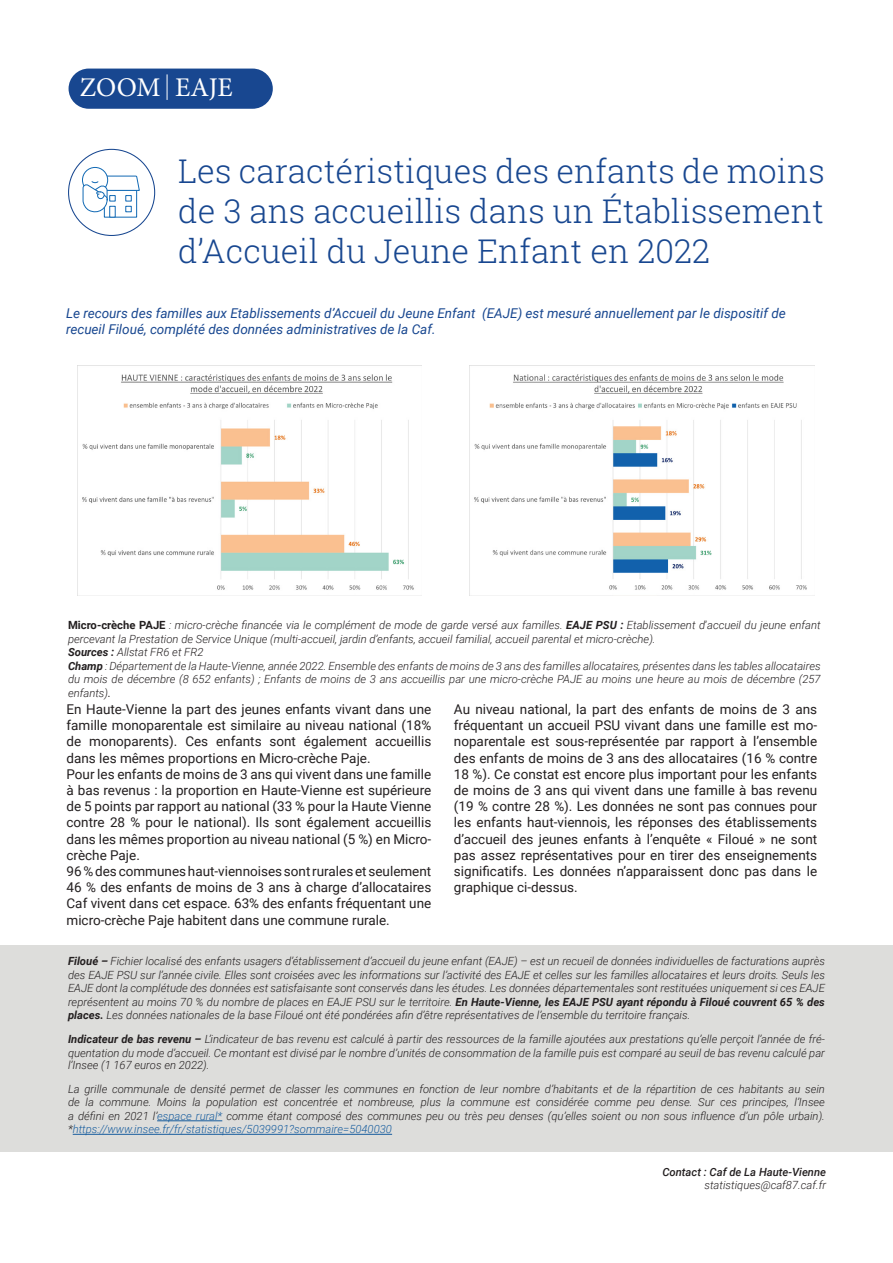
<style>
.page{position:relative;width:893px;height:1263px;background:#fff}
.page>*{position:absolute;margin:0;border:0;box-sizing:border-box;transform-origin:0 0}
.t1{font:300 33px/39.6px "Roboto Slab";color:#184790;text-align:justify}
.t2{font:27px "Minion Pro";color:#fff}
.t3{font:13.5px/16.2px "Roboto";color:#231f20}
.t4{font:italic 13.5px/16.2px "Roboto";color:#184790}
.t5{font:italic 300 11.25px/13.5px "Roboto";color:#231f20}
.t6{font:italic 500 11.25px "Roboto";color:#231f20}
.s1{font-weight:700;font-style:normal}
.s2{font-weight:700}
.s3{font-style:normal}
.s4{font-weight:400}
.s5{color:#175d9e}
</style>
<div class="page">
<div style="left:0;top:945px;width:893px;height:206px;background:#dddddb"></div>
<hr style="left:157px;top:1120px;width:65px;height:1px;background:#175d9e">
<hr style="left:73px;top:1134px;width:319px;height:1px;background:#175d9e">
<svg style="left:82px;top:167px;width:26px;height:26px"></svg>
<div style="left:82px;top:167px;width:26px;height:26px;border:1px solid #1169b4;border-radius:50%"></div>
<svg style="left:82px;top:175px;width:58px;height:40px"></svg>
<div style="left:69px;top:69px;width:204px;height:40px;background:#184790;border-radius:20px"></div>
<svg style="left:167px;top:74px;width:1px;height:26px"></svg>
<img style="left:82px;top:374px;width:332px;height:216px">
<img style="left:474px;top:374px;width:333px;height:216px">
<h2 class="t2" style="left:80px;top:69px;width:154px">ZOOM EAJE</h2>
<h1 class="t1" style="left:178px;top:151px;width:648px">Les caractéristiques des enfants de moins de 3 ans accueillis dans un Établissement d’Accueil du Jeune Enfant en 2022</h1>
<p class="t4" style="left:66px;top:305px;width:721px">Le recours des familles aux Etablissements d’Accueil du Jeune Enfant (EAJE) est mesuré annuellement par le dispositif de recueil Filoué, complété des données administratives de la Caf.</p>
<p class="t5" style="left:68px;top:618px;width:754px"><span class="s1">Micro-crèche PAJE</span> : micro-crèche financée via le complément de mode de garde versé aux familles. <span class="s2">EAJE PSU :</span> Etablissement d<span class="s3">’</span>accueil du jeune enfant percevant la Prestation de Service Unique (multi-accueil, jardin d’enfants, accueil familial, accueil parental et micro-crèche).<br><span class="s2">Sources :</span> Allstat FR6 et FR2<br><span class="s2">Champ</span> : Département de la Haute-Vienne, année 2022. Ensemble des enfants de moins de 3 ans des familles allocataires, présentes dans les tables allocataires du mois de décembre (8 652 enfants) ; Enfants de moins de 3 ans accueillis par une micro-crèche PAJE au moins une heure au mois de décembre (257 enfants)<span class="s4">.</span></p>
<p class="t3" style="left:454px;top:700px;width:365px;text-align:justify">Au niveau national, la part des enfants de moins de 3 ans fréquentant un accueil PSU vivant dans une famille est mo&shy;noparentale est sous-représentée par rapport à l’ensemble des enfants de moins de 3 ans des allocataires (16 % contre 18 %). Ce constat est encore plus important pour les enfants de moins de 3 ans qui vivent dans une famille à bas revenu (19 % contre 28 %). Les données ne sont pas connues pour les enfants haut-viennois, les réponses des établissements d’accueil des jeunes enfants à l’enquête « Filoué » ne sont pas assez représentatives pour en tirer des enseignements significatifs. Les données n’apparaissent donc pas dans le graphique ci-dessus.</p>
<p class="t3" style="left:67px;top:700px;width:366px">En Haute-Vienne la part des jeunes enfants vivant dans une famille monoparentale est similaire au niveau national (18% de monoparents). Ces enfants sont également accueillis dans les mêmes proportions en Micro-crèche Paje.<br>Pour les enfants de moins de 3 ans qui vivent dans une famille à bas revenus : la proportion en Haute-Vienne est supérieure de 5 points par rapport au national (33 % pour la Haute Vienne contre 28 % pour le national). Ils sont également accueillis dans les mêmes proportion au niveau national (5 %) en Micro&shy;crèche Paje.<br>96 % des communes haut-viennoises sont rurales et seulement 46 % des enfants de moins de 3 ans à charge d’allocataires Caf vivent dans cet espace. 63% des enfants fréquentant une micro-crèche Paje habitent dans une commune rurale.</p>
<p class="t5" style="left:68px;top:954px;width:758px;text-align:justify"><span class="s2">Filoué –</span> Fichier localisé des enfants usagers d’établissement d’accueil du jeune enfant (EAJE) – est un recueil de données individuelles de facturations auprès des EAJE PSU sur l’année civile. Elles sont croisées avec les informations sur l’activité des EAJE et celles sur les familles allocataires et leurs droits. Seuls les EAJE dont la complétude des données est satisfaisante sont conservés dans les études. Les données départementales sont restituées uniquement si ces EAJE représentent au moins 70 % du nombre de places en EAJE PSU sur le territoire. <span class="s2">En Haute-Vienne, les EAJE PSU ayant répondu à Filoué couvrent 65 % des places.</span> Les données nationales de la base Filoué ont été pondérées afin d’être représentatives de l’ensemble du territoire français.</p>
<p class="t5" style="left:68px;top:1032px;width:758px"><span class="s2">Indicateur de bas revenu –</span> L’indicateur de bas revenu est calculé à partir des ressources de la famille ajoutées aux prestations qu’elle perçoit l’année de fré&shy;quentation du mode d’accueil. Ce montant est divisé par le nombre d’unités de consommation de la famille puis est comparé au seuil de bas revenu calculé par</p>
<p class="t5" style="left:68px;top:1052px;width:758px;line-height:24px">l’Insee (1 167 euros en 2022).<br>La grille communale de densité permet de classer les communes en fonction de leur nombre d’habitants et de la répartition de ces habitants au sein</p>
<p class="t5" style="left:68px;top:1095px;width:758px;text-align:justify">de la commune. Moins la population est concentrée et nombreuse, plus la commune est considérée comme peu dense. Sur ces principes, l’Insee a défini en 2021 l’<span class="s5">espace rural*</span> comme étant composé des communes peu ou très peu denses (qu’elles soient ou non sous influence d’un pôle urbain). *<span class="s5">https://www.insee.fr/fr/statistiques/5039991?sommaire=5040030</span></p>
<p class="t6" style="left:662px;top:1164px;width:165px">Contact : Caf de La Haute-Vienne</p>
<p class="t5" style="left:704px;top:1178px;width:123px">statistiques@caf87.caf.fr</p>
</div>
